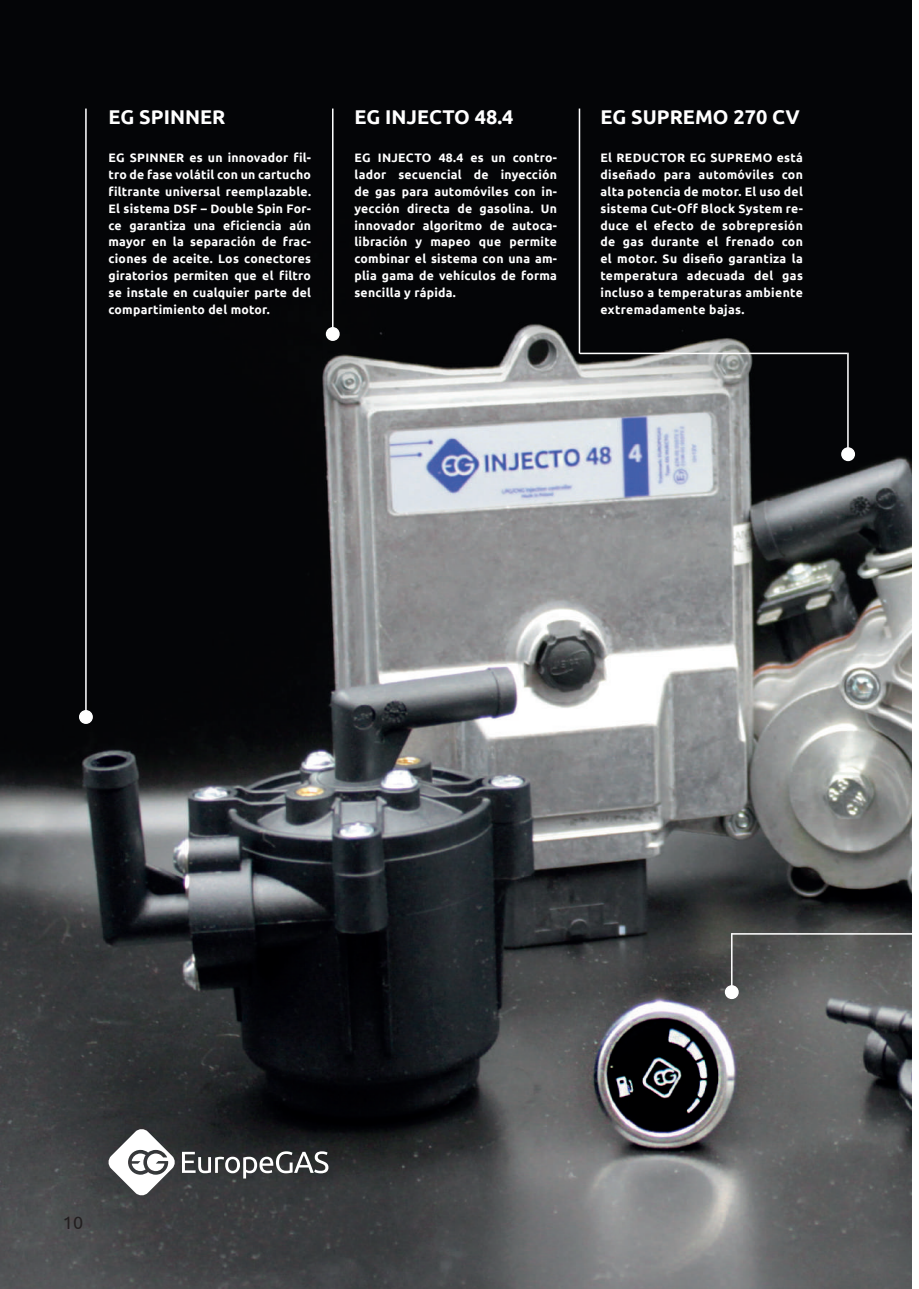
<style>
.page{position:relative;width:919px;height:1289px;background:#fff}
.page>*{position:absolute;margin:0;border:0;box-sizing:border-box;transform-origin:0 0}
.t1{font:700 19.95px "Ubuntu";color:#fff}
.t2{font:18px "Ubuntu";color:#231f20}
.t3{font:700 12.3px/16.8px "Ubuntu";letter-spacing:.02em;color:#fff;text-align:justify}
</style>
<div class="page">
<img style="left:0;top:0;width:911px;height:1288px">
<svg style="left:182px;top:1151px;width:146px;height:27px"></svg>
<svg style="left:108px;top:1128px;width:68px;height:68px"></svg>
<hr style="left:85px;top:108px;width:2px;height:608px;background:#fff">
<div style="left:80px;top:710px;width:12px;height:13px;background:#fff;border-radius:50%"></div>
<div style="left:79px;top:710px;width:14px;height:14px;border:2px solid #fff;border-radius:50%"></div>
<hr style="left:332px;top:108px;width:1px;height:225px;background:#fff">
<div style="left:326px;top:328px;width:13px;height:12px;background:#fff;border-radius:50%"></div>
<div style="left:326px;top:327px;width:13px;height:14px;border:2px solid #fff;border-radius:50%"></div>
<div style="left:725px;top:985px;width:13px;height:13px;background:#fff;border-radius:50%"></div>
<div style="left:724px;top:985px;width:14px;height:14px;border:2px solid #fff;border-radius:50%"></div>
<hr style="left:731px;top:933px;width:180px;height:1px;background:#fff">
<hr style="left:731px;top:933px;width:1px;height:60px;background:#fff">
<hr style="left:578px;top:108px;width:2px;height:245px;background:#fff">
<div style="left:841px;top:448px;width:13px;height:12px;background:#fff;border-radius:50%"></div>
<div style="left:841px;top:447px;width:14px;height:14px;border:2px solid #fff;border-radius:50%"></div>
<hr style="left:579px;top:352px;width:268px;height:2px;background:#fff">
<hr style="left:847px;top:352px;width:1px;height:99px;background:#fff">
<h1 class="t1" style="left:108px;top:105px;width:118px">EG SPINNER</h1>
<h1 class="t1" style="left:354px;top:105px;width:161px">EG INJECTO 48.4</h1>
<h1 class="t1" style="left:600px;top:105px;width:201px">EG SUPREMO 270 CV</h1>
<p class="t3" style="left:108px;top:149px;width:204px">EG SPINNER es un innovador fil&shy;tro de fase volátil con un cartucho filtrante universal reemplazable.<br>El sistema DSF – Double Spin For&shy;ce garantiza una eficiencia aún mayor en la separación de frac&shy;ciones de aceite. Los conectores giratorios permiten que el filtro se instale en cualquier parte del compartimiento del motor.</p>
<p class="t3" style="left:354px;top:149px;width:204px">EG INJECTO 48.4 es un contro&shy;lador secuencial de inyección de gas para automóviles con in&shy;yección directa de gasolina. Un innovador algoritmo de autoca&shy;libración y mapeo que permite combinar el sistema con una am&shy;plia gama de vehículos de forma sencilla y rápida.</p>
<p class="t3" style="left:600px;top:149px;width:204px">El REDUCTOR EG SUPREMO está diseñado para automóviles con alta potencia de motor. El uso del sistema Cut-Off Block System re&shy;duce el efecto de sobrepresión de gas durante el frenado con el motor. Su diseño garantiza la temperatura adecuada del gas incluso a temperaturas ambiente extremadamente bajas.</p>
<h2 class="t2" style="left:63px;top:1211px;width:22px">10</h2>
</div>
